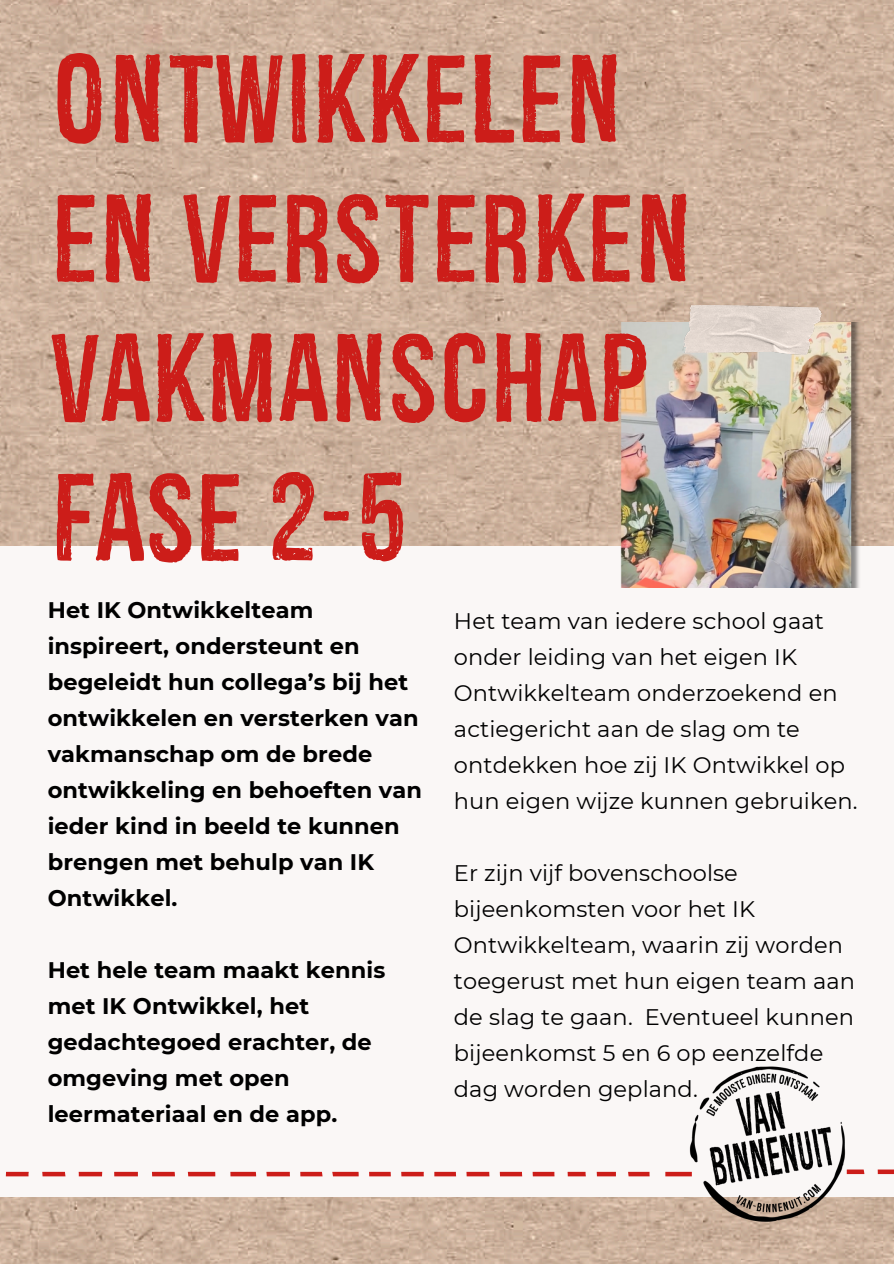
<style>
.page{position:relative;width:894px;height:1264px;background:#fff}
.page>*{position:absolute;margin:0;border:0;box-sizing:border-box;transform-origin:0 0}
.t1{font:119.85px/139.5px "Redgar";letter-spacing:.015em;color:#cc1d19}
.t2{font:22.5px/36px "Montserrat";letter-spacing:.005em;color:#000}
.t3{font:700 22.5px/36px "Montserrat";letter-spacing:.005em;color:#000}
</style>
<div class="page">
<img style="left:0;top:0;width:893px;height:1263px">
<div style="left:0;top:546px;width:893px;height:651px;background:#faf7f6"></div>
<img style="left:620px;top:322px;width:241px;height:266px">
<img style="left:683px;top:306px;width:138px;height:48px">
<img style="left:683px;top:1066px;width:182px;height:164px">
<svg style="left:6px;top:1171px;width:23px;height:5px"></svg>
<svg style="left:42px;top:1171px;width:23px;height:5px"></svg>
<svg style="left:114px;top:1171px;width:24px;height:5px"></svg>
<svg style="left:152px;top:1171px;width:23px;height:5px"></svg>
<svg style="left:188px;top:1171px;width:27px;height:5px"></svg>
<svg style="left:230px;top:1171px;width:26px;height:5px"></svg>
<svg style="left:300px;top:1171px;width:22px;height:5px"></svg>
<svg style="left:332px;top:1171px;width:26px;height:5px"></svg>
<svg style="left:369px;top:1171px;width:22px;height:5px"></svg>
<svg style="left:434px;top:1171px;width:22px;height:5px"></svg>
<svg style="left:466px;top:1171px;width:23px;height:5px"></svg>
<svg style="left:499px;top:1171px;width:23px;height:5px"></svg>
<svg style="left:532px;top:1171px;width:22px;height:5px"></svg>
<svg style="left:596px;top:1171px;width:19px;height:5px"></svg>
<svg style="left:628px;top:1171px;width:21px;height:5px"></svg>
<svg style="left:665px;top:1171px;width:26px;height:5px"></svg>
<svg style="left:567px;top:1171px;width:18px;height:5px"></svg>
<svg style="left:401px;top:1171px;width:22px;height:5px"></svg>
<svg style="left:266px;top:1171px;width:24px;height:5px"></svg>
<svg style="left:79px;top:1171px;width:23px;height:5px"></svg>
<svg style="left:846px;top:1169px;width:18px;height:4px"></svg>
<svg style="left:877px;top:1169px;width:16px;height:4px"></svg>
<p class="t1" style="left:51px;top:42px;width:642px">ONTWIKKELEN<br>EN VERSTERKEN<br>VAKMANSCHAP<br>FASE 2-5</p>
<h1 class="t3" style="left:48px;top:592px;width:375px">Het IK Ontwikkelteam inspireert, ondersteunt en begeleidt hun collega’s bij het ontwikkelen en versterken van vakmanschap om de brede ontwikkeling en behoeften van ieder kind in beeld te kunnen brengen met behulp van IK<br>Ontwikkel.</h1>
<p class="t3" style="left:48px;top:952px;width:339px">Het hele team maakt kennis met IK Ontwikkel, het gedachtegoed erachter, de omgeving met open leermateriaal en de app.</p>
<h2 class="t2" style="left:454px;top:603px;width:405px">Het team van iedere school gaat onder leiding van het eigen IK<br>Ontwikkelteam onderzoekend en actiegericht aan de slag om te ontdekken hoe zij IK Ontwikkel op hun eigen wijze kunnen gebruiken.</h2>
<h2 class="t2" style="left:454px;top:855px;width:402px">Er zijn vijf bovenschoolse bijeenkomsten voor het IK<br>Ontwikkelteam, waarin zij worden toegerust met hun eigen team aan de slag te gaan. Eventueel kunnen bijeenkomst 5 en 6 op eenzelfde dag worden gepland.</h2>
</div>
